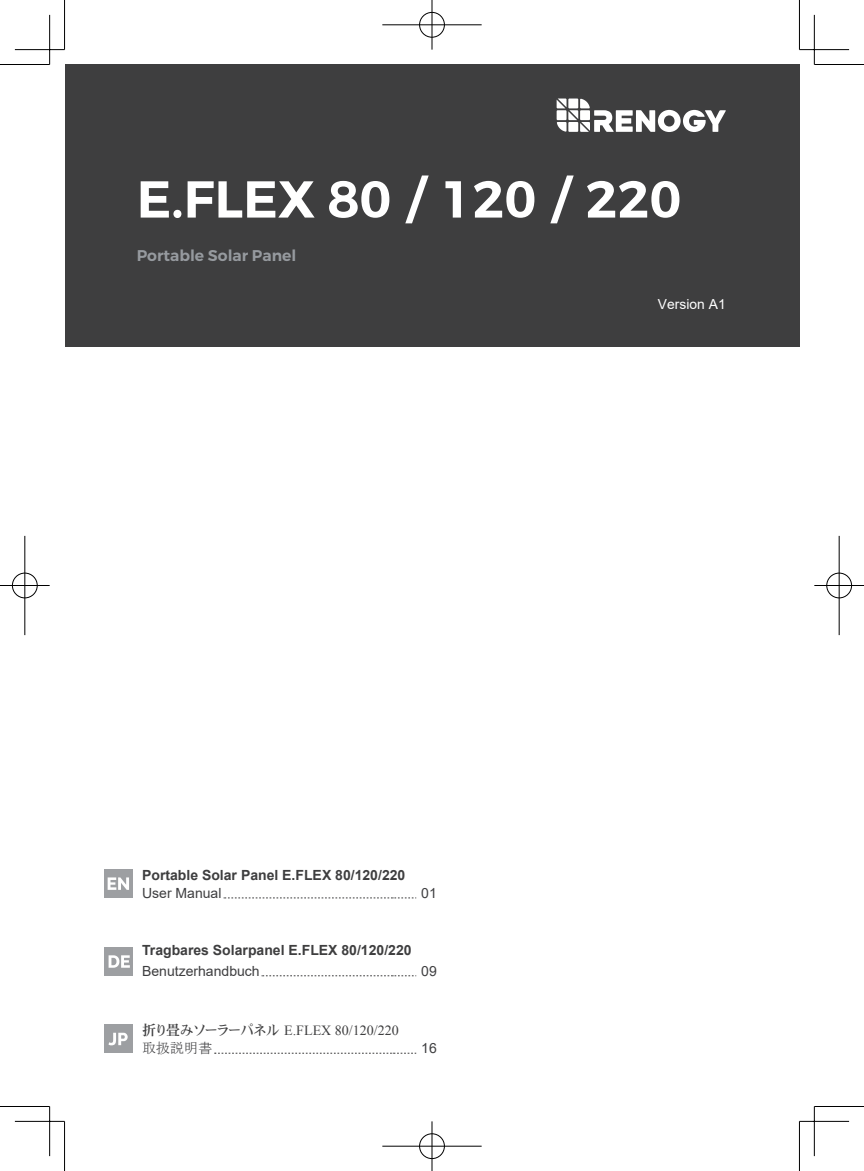
<style>
.page{position:relative;width:864px;height:1171px;background:#fff}
.page>*{position:absolute;margin:0;border:0;box-sizing:border-box;transform-origin:0 0}
.t1{font:600 51.8px "Montserrat";color:#fff}
.t2{font:600 15.58px "Montserrat";color:#969a9f}
.t3{font:700 14px "Arial";color:#3e3e3f}
.t4{font:14px "Arial";color:#3e3e40}
.t5{font:14px "Times New Roman";color:#3e3e3f}
.t6{font:14px "MS P Mincho";color:#3e3e40}
.t7{font:13.83px "Arial";color:#fff}
.s1{font-family:"FAKE MTR Song 80's Special V4"}
</style>
<div class="page">
<div style="left:64px;top:64px;width:735px;height:283px;background:#3e3e3f"></div>
<svg style="left:556px;top:98px;width:169px;height:34px"></svg>
<div style="left:104px;top:869px;width:29px;height:29px;background:#9d9fa2"></div>
<svg style="left:108px;top:877px;width:21px;height:13px"></svg>
<div style="left:104px;top:1024px;width:29px;height:29px;background:#9d9fa2"></div>
<svg style="left:108px;top:1032px;width:20px;height:13px"></svg>
<div style="left:104px;top:947px;width:29px;height:29px;background:#9d9fa2"></div>
<svg style="left:108px;top:955px;width:22px;height:13px"></svg>
<svg style="left:223px;top:897px;width:193px;height:1px"></svg>
<svg style="left:261px;top:975px;width:155px;height:1px"></svg>
<svg style="left:214px;top:1053px;width:202px;height:1px"></svg>
<hr style="left:0;top:64px;width:50px;height:1px;background:#000">
<hr style="left:814px;top:64px;width:49px;height:1px;background:#000">
<hr style="left:0;top:1106px;width:50px;height:1px;background:#000">
<hr style="left:814px;top:1106px;width:49px;height:1px;background:#000">
<hr style="left:64px;top:0;width:1px;height:50px;background:#000">
<hr style="left:64px;top:1121px;width:1px;height:50px;background:#000">
<hr style="left:798px;top:0;width:1px;height:50px;background:#000">
<hr style="left:798px;top:1121px;width:1px;height:50px;background:#000">
<hr style="left:15px;top:49px;width:49px;height:1px;background:#000">
<hr style="left:799px;top:49px;width:49px;height:1px;background:#000">
<hr style="left:15px;top:1121px;width:49px;height:1px;background:#000">
<hr style="left:799px;top:1121px;width:49px;height:1px;background:#000">
<hr style="left:49px;top:15px;width:1px;height:49px;background:#000">
<hr style="left:49px;top:1106px;width:1px;height:50px;background:#000">
<hr style="left:813px;top:15px;width:1px;height:49px;background:#000">
<hr style="left:813px;top:1106px;width:1px;height:50px;background:#000">
<div style="left:418px;top:11px;width:27px;height:27px;border:2px solid #fff;border-radius:50%"></div>
<hr style="left:382px;top:24px;width:99px;height:2px;background:#fff">
<hr style="left:430px;top:0;width:3px;height:50px;background:#fff">
<div style="left:419px;top:12px;width:25px;height:25px;border:1px solid #000;border-radius:50%"></div>
<hr style="left:382px;top:25px;width:99px;height:1px;background:#000">
<hr style="left:431px;top:0;width:1px;height:50px;background:#000">
<div style="left:418px;top:1132px;width:27px;height:28px;border:2px solid #fff;border-radius:50%"></div>
<hr style="left:382px;top:1145px;width:99px;height:2px;background:#fff">
<hr style="left:430px;top:1121px;width:3px;height:50px;background:#fff">
<div style="left:419px;top:1133px;width:25px;height:26px;border:1px solid #000;border-radius:50%"></div>
<hr style="left:382px;top:1146px;width:99px;height:1px;background:#000">
<hr style="left:431px;top:1121px;width:1px;height:50px;background:#000">
<div style="left:11px;top:572px;width:27px;height:27px;border:2px solid #fff;border-radius:50%"></div>
<hr style="left:0;top:584px;width:50px;height:3px;background:#fff">
<hr style="left:24px;top:536px;width:2px;height:99px;background:#fff">
<div style="left:12px;top:573px;width:25px;height:25px;border:1px solid #000;border-radius:50%"></div>
<hr style="left:0;top:585px;width:50px;height:1px;background:#000">
<hr style="left:25px;top:536px;width:1px;height:99px;background:#000">
<div style="left:825px;top:572px;width:27px;height:27px;border:2px solid #fff;border-radius:50%"></div>
<hr style="left:814px;top:584px;width:49px;height:3px;background:#fff">
<hr style="left:837px;top:536px;width:3px;height:99px;background:#fff">
<div style="left:826px;top:573px;width:25px;height:25px;border:1px solid #000;border-radius:50%"></div>
<hr style="left:814px;top:585px;width:49px;height:1px;background:#000">
<hr style="left:838px;top:536px;width:1px;height:99px;background:#000">
<h1 class="t1" style="left:137px;top:157px;width:546px">E.FLEX 80 / 120 / 220</h1>
<p class="t2" style="left:137px;top:243px;width:161px">Portable Solar Panel</p>
<p class="t7" style="left:657px;top:295px;width:69px">Version A1</p>
<p class="t3" style="left:142px;top:865px;width:265px">Portable Solar Panel E.FLEX 80/120/220</p>
<p class="t4" style="left:142px;top:883px;width:81px">User Manual</p>
<p class="t4" style="left:421px;top:883px;width:17px">01</p>
<p class="t3" style="left:142px;top:940px;width:271px">Tragbares Solarpanel E.FLEX 80/120/220</p>
<p class="t4" style="left:142px;top:961px;width:119px">Benutzerhandbuch</p>
<p class="t4" style="left:421px;top:961px;width:17px">09</p>
<p class="t5" style="left:142px;top:1020px;width:258px"><span class="s1">折り畳みソーラーパネル</span> E.FLEX 80/120/220</p>
<p class="t6" style="left:142px;top:1041px;width:71px">取扱説明書</p>
<p class="t4" style="left:421px;top:1038px;width:17px">16</p>
</div>
